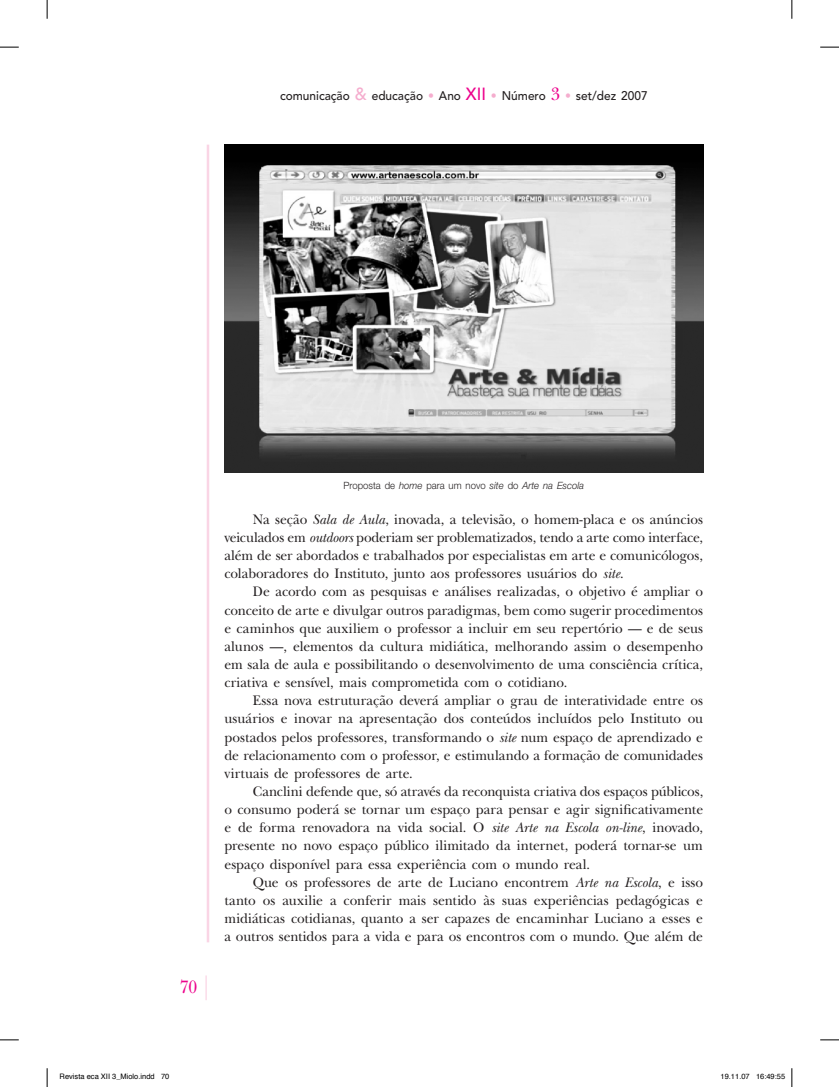
<style>
.page{position:relative;width:839px;height:1087px;background:#fff}
.page>*{position:absolute;margin:0;border:0;box-sizing:border-box;transform-origin:0 0}
.t1{font:18.75px "New Baskerville";color:#ed028c;scale:.9 1}
.t2{font:14.38px/18.1px "New Baskerville";color:#231f20;text-align:justify;scale:.95 1}
.t3{font:500 12.5px "Avenir";color:#231f20;scale:.95 1}
.t4{font:300 10px "Helvetica Neue";color:#231f20;scale:.95 1}
.t5{font:7.5px "Helvetica";color:#000}
.s1{font-size:17.5px;color:#f5adce}
.s2{color:#f5adce}
.s3{font-size:17.5px;color:#ed028c}
.s4{font-family:"New Baskerville";font-weight:400;font-size:18.75px;color:#ed028c}
.s5{font-style:italic}
</style>
<div class="page">
<hr style="left:207px;top:145px;width:2px;height:797px;background:#fad5e5">
<hr style="left:205px;top:975px;width:2px;height:25px;background:#fad5e5">
<img style="left:224px;top:145px;width:479px;height:327px">
<svg style="left:0;top:46px;width:19px;height:2px"></svg>
<svg style="left:820px;top:46px;width:18px;height:2px"></svg>
<svg style="left:0;top:1039px;width:19px;height:1px"></svg>
<svg style="left:820px;top:1039px;width:18px;height:1px"></svg>
<svg style="left:46px;top:0;width:2px;height:19px"></svg>
<svg style="left:46px;top:1068px;width:2px;height:18px"></svg>
<svg style="left:791px;top:0;width:1px;height:19px"></svg>
<svg style="left:791px;top:1068px;width:1px;height:18px"></svg>
<p class="t3" style="left:280px;top:89px;width:388px">comunicação <span class="s1">&amp;</span> educação <span class="s2">•</span> Ano <span class="s3">XII</span> <span class="s2">•</span> Número <span class="s4">3</span> <span class="s2">•</span> set/dez 2007</p>
<p class="t4" style="left:343px;top:479px;width:254px">Proposta de <span class="s5">home</span> para um novo <span class="s5">site</span> do <span class="s5">Arte na Escola</span></p>
<h1 class="t1" style="left:180px;top:975px;width:21px">70</h1>
<p class="t2" style="left:224px;top:510px;width:505px;text-indent:28px">Na seção <span class="s5">Sala de Aula</span>, inovada, a televisão, o homem-placa e os anúncios veiculados em <span class="s5">outdoors</span> poderiam ser problematizados, tendo a arte como interface, além de ser abordados e trabalhados por especialistas em arte e comunicólogos, colaboradores do Instituto, junto aos professores usuários do <span class="s5">site</span>.</p>
<p class="t2" style="left:224px;top:582px;width:505px;text-indent:28px">De acordo com as pesquisas e análises realizadas, o objetivo é ampliar o conceito de arte e divulgar outros paradigmas, bem como sugerir procedimentos e caminhos que auxiliem o professor a incluir em seu repertório — e de seus alunos —, elementos da cultura midiática, melhorando assim o desempenho em sala de aula e possibilitando o desenvolvimento de uma consciência crítica, criativa e sensível, mais comprometida com o cotidiano.</p>
<p class="t2" style="left:224px;top:691px;width:505px;text-indent:28px">Essa nova estruturação deverá ampliar o grau de interatividade entre os usuários e inovar na apresentação dos conteúdos incluídos pelo Instituto ou postados pelos professores, transformando o <span class="s5">site</span> num espaço de aprendizado e de relacionamento com o professor, e estimulando a formação de comunidades virtuais de professores de arte.</p>
<p class="t2" style="left:224px;top:782px;width:505px;text-indent:28px">Canclini defende que, só através da reconquista criativa dos espaços públicos, o consumo poderá se tornar um espaço para pensar e agir significativamente e de forma renovadora na vida social. O <span class="s5">site Arte na Escola on-line</span>, inovado, presente no novo espaço público ilimitado da internet, poderá tornar-se um espaço disponível para essa experiência com o mundo real.</p>
<p class="t2" style="left:224px;top:872px;width:505px;text-indent:28px">Que os professores de arte de Luciano encontrem <span class="s5">Arte na Escola</span>, e isso tanto os auxilie a conferir mais sentido às suas experiências pedagógicas e midiáticas cotidianas, quanto a ser capazes de encaminhar Luciano a esses e a outros sentidos para a vida e para os encontros com o mundo. Que além de</p>
<p class="t5" style="left:60px;top:1070px;width:111px">Revista eca XII 3_Miolo.indd 70</p>
<p class="t5" style="left:720px;top:1070px;width:66px">19.11.07 16:49:55</p>
</div>
